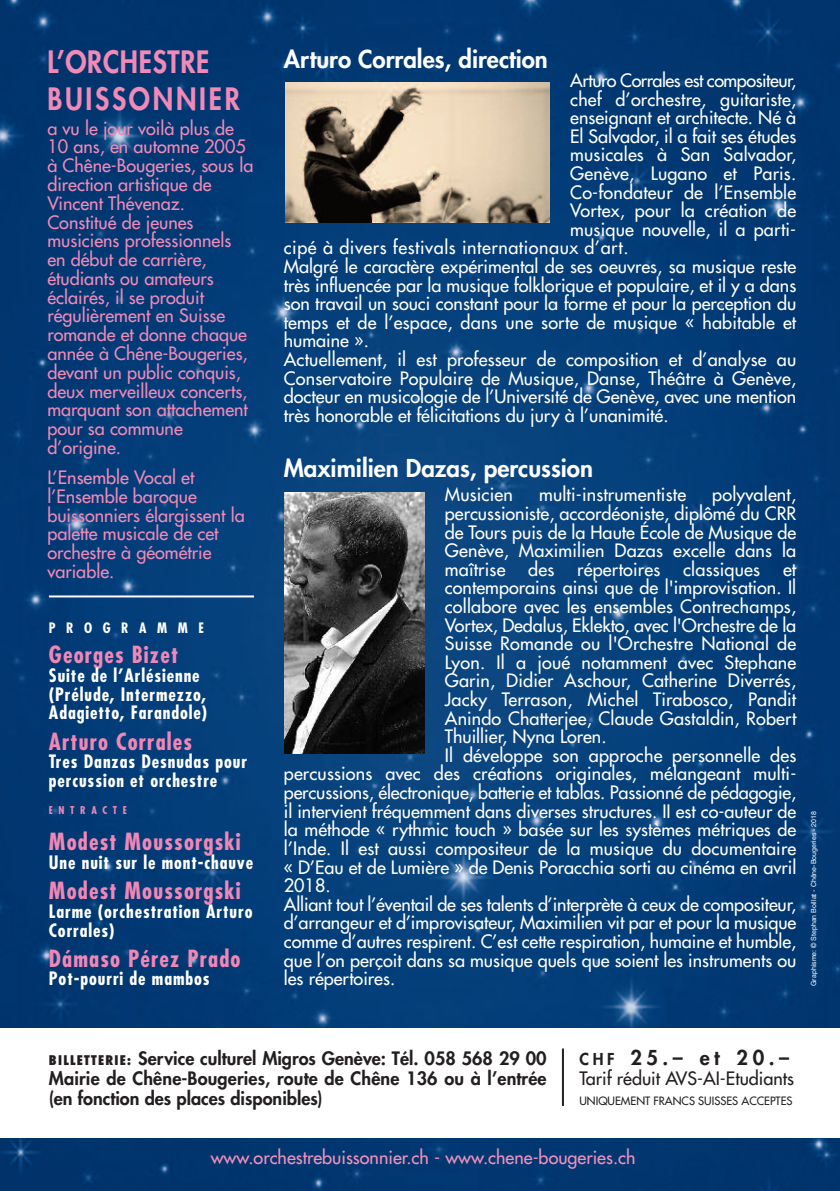
<style>
.page{position:relative;width:840px;height:1191px;background:#fff}
.page>*{position:absolute;margin:0;border:0;box-sizing:border-box;transform-origin:0 0}
.t1{font:800 30px/36.8px "Futura";letter-spacing:.1em;color:#f289b7;scale:.9 1}
.t2{font:800 24px "Futura";color:#fff}
.t3{font:700 condensed 23px "Futura";letter-spacing:.05em;color:#f287b6}
.t4{font:800 20px "Futura";color:#231f20}
.t5{font:500 18px/18.6px "Futura Std";color:#fff;text-align:justify}
.t6{font:18px/18.8px "Futura";color:#f289b7}
.t7{font:700 condensed 18px/18.8px "Futura";letter-spacing:.05em;color:#fff}
.t8{font:800 18px/20px "Futura";color:#231f20;text-align:justify}
.t9{font:18px "Futura";color:#f391bd}
.t10{font:500 18px "Futura Std";letter-spacing:.03em;color:#fff}
.t11{font:500 18px "Futura Std";letter-spacing:-.03em;color:#fff}
.t12{font:18px "Futura";color:#231f20}
.t13{font:700 condensed 14px "Futura";letter-spacing:.75em;color:#fff}
.t14{font:11.2px "Futura";color:#231f20}
.t15{font:700 condensed 10.4px "Futura";letter-spacing:.535em;color:#f287b6}
.t16{font:7px "Helvetica";color:#fff}
.s1{font-stretch:condensed;font-size:13px}
.s2{font-size:16px}
</style>
<div class="page">
<img style="left:0;top:0;width:839px;height:1191px">
<div style="left:0;top:1028px;width:839px;height:109px;background:#fff"></div>
<hr style="left:561px;top:1048px;width:2px;height:58px;background:#231f20">
<img style="left:284px;top:492px;width:140px;height:262px">
<hr style="left:49px;top:595px;width:205px;height:2px;background:#fff">
<img style="left:285px;top:82px;width:264px;height:141px">
<h1 class="t1" style="left:47px;top:46px;width:215px">L’ORCHESTRE<br>BUISSONNIER</h1>
<p class="t6" style="left:47px;top:120px;width:207px">a vu le jour voilà plus de<br>10 ans, en automne 2005 à Chêne-Bougeries, sous la direction artistique de<br>Vincent Thévenaz.<br>Constitué de jeunes musiciens professionnels en début de carrière, étudiants ou amateurs éclairés, il se produit régulièrement en Suisse romande et donne chaque année à Chêne-Bougeries, devant un public conquis, deux merveilleux concerts, marquant son attachement pour sa commune d’origine.</p>
<p class="t6" style="left:47px;top:469px;width:199px">L’Ensemble Vocal et l’Ensemble baroque buissonniers élargissent la palette musicale de cet orchestre à géométrie variable.</p>
<p class="t13" style="left:49px;top:621px;width:156px">PROGRAMME</p>
<p class="t3" style="left:49px;top:644px;width:131px">Georges Bizet</p>
<p class="t7" style="left:49px;top:667px;width:160px">Suite de l’Arlésienne (Prélude, Intermezzo,<br>Adagietto, Farandole)</p>
<p class="t3" style="left:49px;top:731px;width:145px">Arturo Corrales</p>
<p class="t7" style="left:49px;top:754px;width:199px">Tres Danzas Desnudas pour percussion et orchestre</p>
<p class="t15" style="left:49px;top:806px;width:79px">ENTRACTE</p>
<p class="t3" style="left:49px;top:831px;width:193px">Modest Moussorgski</p>
<p class="t7" style="left:49px;top:854px;width:206px">Une nuit sur le mont-chauve</p>
<p class="t3" style="left:49px;top:880px;width:193px">Modest Moussorgski</p>
<p class="t7" style="left:49px;top:903px;width:205px">Larme (orchestration Arturo<br>Corrales)</p>
<p class="t3" style="left:49px;top:948px;width:193px">Dámaso Pérez Prado</p>
<p class="t7" style="left:49px;top:971px;width:162px">Pot-pourri de mambos</p>
<h2 class="t2" style="left:283px;top:48px;width:265px">Arturo Corrales, direction</h2>
<p class="t11" style="left:570px;top:71px;width:227px">Arturo Corrales est compositeur,</p>
<p class="t5" style="left:570px;top:91px;width:227px">chef d’orchestre, guitariste,</p>
<p class="t5" style="left:570px;top:109px;width:227px">enseignant et architecte. Né à</p>
<p class="t5" style="left:570px;top:128px;width:227px">El Salvador, il a fait ses études</p>
<p class="t5" style="left:570px;top:147px;width:227px">musicales à San Salvador,</p>
<p class="t5" style="left:570px;top:165px;width:227px">Genève, Lugano et Paris.</p>
<p class="t5" style="left:570px;top:184px;width:227px">Co-fondateur de l’Ensemble</p>
<p class="t5" style="left:570px;top:202px;width:227px">Vortex, pour la création de</p>
<p class="t5" style="left:570px;top:221px;width:227px">musique nouvelle, il a parti-</p>
<p class="t10" style="left:283px;top:239px;width:346px">cipé à divers festivals internationaux d’art.</p>
<p class="t5" style="left:283px;top:258px;width:513px">Malgré le caractère expérimental de ses oeuvres, sa musique reste</p>
<p class="t5" style="left:283px;top:277px;width:513px">très influencée par la musique folklorique et populaire, et il y a dans</p>
<p class="t5" style="left:283px;top:295px;width:513px">son travail un souci constant pour la forme et pour la perception du</p>
<p class="t5" style="left:283px;top:314px;width:513px">temps et de l’espace, dans une sorte de musique « habitable et</p>
<p class="t5" style="left:283px;top:333px;width:87px">humaine ».</p>
<p class="t5" style="left:283px;top:351px;width:513px">Actuellement, il est professeur de composition et d’analyse au</p>
<p class="t5" style="left:283px;top:370px;width:513px">Conservatoire Populaire de Musique, Danse, Théâtre à Genève,</p>
<p class="t5" style="left:283px;top:388px;width:513px">docteur en musicologie de l’Université de Genève, avec une mention</p>
<p class="t5" style="left:283px;top:407px;width:386px">très honorable et félicitations du jury à l’unanimité.</p>
<h2 class="t2" style="left:283px;top:457px;width:311px">Maximilien Dazas, percussion</h2>
<p class="t5" style="left:444px;top:486px;width:69px">Musicien</p>
<p class="t5" style="left:538px;top:486px;width:148px">multi-instrumentiste</p>
<p class="t5" style="left:444px;top:486px;width:353px;text-indent:267px">polyvalent, percussioniste, accordéoniste, diplômé du CRR de Tours puis de la Haute École de Musique de Genève, Maximilien Dazas excelle dans la maîtrise</p>
<p class="t5" style="left:528px;top:561px;width:28px">des</p>
<p class="t5" style="left:577px;top:561px;width:84px">répertoires</p>
<p class="t5" style="left:682px;top:561px;width:78px">classiques</p>
<p class="t5" style="left:782px;top:561px;width:15px">et</p>
<p class="t5" style="left:444px;top:579px;width:353px">contemporains ainsi que de l'improvisation. Il</p>
<p class="t5" style="left:444px;top:598px;width:353px">collabore avec les ensembles Contrechamps,</p>
<p class="t5" style="left:444px;top:617px;width:353px">Vortex, Dedalus, Eklekto, avec l'Orchestre de la</p>
<p class="t5" style="left:444px;top:635px;width:353px">Suisse Romande ou l'Orchestre National de</p>
<p class="t5" style="left:444px;top:654px;width:353px">Lyon. Il a joué notamment avec Stephane</p>
<p class="t5" style="left:444px;top:672px;width:353px">Garin, Didier Aschour, Catherine Diverrés,</p>
<p class="t5" style="left:444px;top:691px;width:353px">Jacky Terrason, Michel Tirabosco, Pandit</p>
<p class="t5" style="left:444px;top:710px;width:353px">Anindo Chatterjee, Claude Gastaldin, Robert</p>
<p class="t5" style="left:444px;top:728px;width:163px">Thuillier, Nyna Loren.</p>
<p class="t5" style="left:444px;top:747px;width:353px">Il développe son approche personnelle des</p>
<p class="t5" style="left:283px;top:765px;width:513px">percussions avec des créations originales, mélangeant multi-</p>
<p class="t5" style="left:283px;top:784px;width:513px">percussions, électronique, batterie et tablas. Passionné de pédagogie,</p>
<p class="t5" style="left:283px;top:803px;width:513px">il intervient fréquemment dans diverses structures. II est co-auteur de</p>
<p class="t5" style="left:283px;top:821px;width:513px">la méthode « rythmic touch » basée sur les systèmes métriques de</p>
<p class="t5" style="left:284px;top:840px;width:513px">l’Inde. Il est aussi compositeur de la musique du documentaire</p>
<p class="t5" style="left:284px;top:858px;width:513px">« D’Eau et de Lumière » de Denis Poracchia sorti au cinéma en avril</p>
<p class="t5" style="left:284px;top:877px;width:48px">2018.</p>
<p class="t5" style="left:284px;top:896px;width:513px">Alliant tout l’éventail de ses talents d’interprète à ceux de compositeur,</p>
<p class="t5" style="left:283px;top:914px;width:513px">d’arrangeur et d’improvisateur, Maximilien vit par et pour la musique</p>
<p class="t5" style="left:284px;top:933px;width:513px">comme d’autres respirent. C’est cette respiration, humaine et humble,</p>
<p class="t5" style="left:283px;top:951px;width:513px">que l’on perçoit dans sa musique quels que soient les instruments ou</p>
<p class="t5" style="left:283px;top:970px;width:113px">les répertoires.</p>
<p class="t16" style="left:810px;top:986px;width:176px;rotate:-90deg">Graphisme: © Stephan Boillat - Chêne-Bougeries - 2018</p>
<p class="t8" style="left:49px;top:1049px;width:499px"><span class="s1">BILLETTERIE:</span> Service culturel Migros Genève: Tél. 058 568 29 00<br>Mairie de Chêne-Bougeries, route de Chêne 136 ou à l’entrée (en fonction des places disponibles)</p>
<p class="t4" style="left:579px;top:1048px;width:211px"><span class="s2">CHF</span> 25.– et 20.–</p>
<p class="t12" style="left:579px;top:1069px;width:216px">Tarif réduit AVS-AI-Etudiants</p>
<p class="t14" style="left:579px;top:1095px;width:214px">UNIQUEMENT FRANCS SUISSES ACCEPTES</p>
<p class="t9" style="left:210px;top:1148px;width:426px">www.orchestrebuissonnier.ch - www.chene-bougeries.ch</p>
</div>
